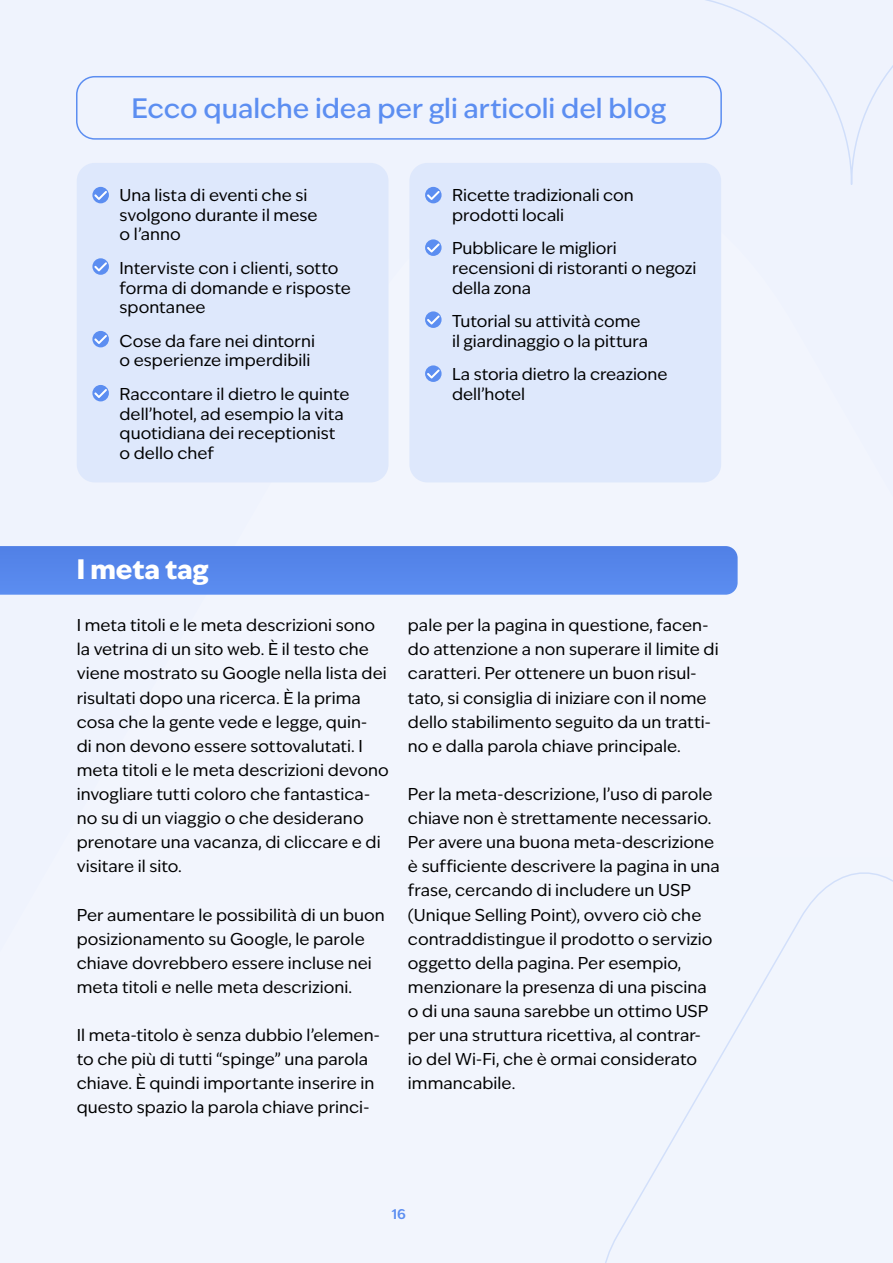
<style>
.page{position:relative;width:893px;height:1263px;background:#f2f5fd}
.page>*{position:absolute;margin:0;border:0;box-sizing:border-box;transform-origin:0 0}
.t1{font:500 27px "Ivy Epic";color:#5c8ef1}
.t2{font:800 27px "Ivy Epic";letter-spacing:-.01em;color:#fff}
.t3{font:16.5px/24.2px "Ivy Epic";color:#000}
.t4{font:600 13.5px "Ivy Epic";color:#5c8ef1}
</style>
<div class="page">
<svg style="left:705px;top:0;width:188px;height:185px"></svg>
<svg style="left:605px;top:872px;width:288px;height:391px"></svg>
<div style="left:77px;top:163px;width:311px;height:319px;background:#dee8fc;border-radius:18px"></div>
<div style="left:76px;top:76px;width:646px;height:64px;border:2px solid #5c8ef1;border-radius:18px"></div>
<div style="left:409px;top:163px;width:312px;height:319px;background:#dee8fc;border-radius:18px"></div>
<div style="left:92px;top:187px;width:17px;height:16px;background:#5c8ef1;border-radius:50%"></div>
<svg style="left:94px;top:191px;width:13px;height:9px"></svg>
<div style="left:425px;top:187px;width:17px;height:16px;background:#5c8ef1;border-radius:50%"></div>
<svg style="left:427px;top:191px;width:13px;height:9px"></svg>
<svg style="left:425px;top:239px;width:17px;height:17px"></svg>
<svg style="left:427px;top:243px;width:13px;height:10px"></svg>
<svg style="left:425px;top:311px;width:17px;height:17px"></svg>
<svg style="left:427px;top:315px;width:13px;height:10px"></svg>
<div style="left:92px;top:331px;width:17px;height:16px;background:#5c8ef1;border-radius:50%"></div>
<svg style="left:94px;top:335px;width:13px;height:9px"></svg>
<div style="left:92px;top:385px;width:17px;height:16px;background:#5c8ef1;border-radius:50%"></div>
<svg style="left:94px;top:389px;width:13px;height:9px"></svg>
<svg style="left:92px;top:258px;width:17px;height:17px"></svg>
<svg style="left:94px;top:262px;width:13px;height:9px"></svg>
<svg style="left:425px;top:365px;width:17px;height:17px"></svg>
<svg style="left:427px;top:369px;width:13px;height:10px"></svg>
<div style="left:0;top:546px;width:738px;height:49px;background:#5687eb"></div>
<h1 class="t1" style="left:131px;top:90px;width:536px">Ecco qualche idea per gli articoli del blog</h1>
<p class="t3" style="left:120px;top:185px;width:200px;line-height:19.8px">Una lista di eventi che si svolgono durante il mese o l’anno</p>
<p class="t3" style="left:120px;top:258px;width:233px;line-height:19.8px">Interviste con i clienti, sotto forma di domande e risposte spontanee</p>
<p class="t3" style="left:120px;top:331px;width:197px;line-height:19.8px">Cose da fare nei dintorni o esperienze imperdibili</p>
<p class="t3" style="left:120px;top:384px;width:231px;line-height:19.8px">Raccontare il dietro le quinte dell’hotel, ad esempio la vita quotidiana dei receptionist o dello chef</p>
<p class="t3" style="left:452px;top:185px;width:183px;line-height:19.8px">Ricette tradizionali con prodotti locali</p>
<p class="t3" style="left:452px;top:238px;width:246px;line-height:19.8px">Pubblicare le migliori recensioni di ristoranti o negozi della zona</p>
<p class="t3" style="left:452px;top:311px;width:197px;line-height:19.8px">Tutorial su attività come il giardinaggio o la pittura</p>
<p class="t3" style="left:452px;top:364px;width:217px;line-height:19.8px">La storia dietro la creazione dell’hotel</p>
<h1 class="t2" style="left:77px;top:550px;width:134px">I meta tag</h1>
<p class="t3" style="left:77px;top:613px;width:314px">I meta titoli e le meta descrizioni sono la vetrina di un sito web. È il testo che viene mostrato su Google nella lista dei risultati dopo una ricerca. È la prima cosa che la gente vede e legge, quin-<br>di non devono essere sottovalutati. I meta titoli e le meta descrizioni devono invogliare tutti coloro che fantastica&shy;no su di un viaggio o che desiderano prenotare una vacanza, di cliccare e di visitare il sito.</p>
<p class="t3" style="left:77px;top:902px;width:310px">Per aumentare le possibilità di un buon posizionamento su Google, le parole chiave dovrebbero essere incluse nei meta titoli e nelle meta descrizioni.</p>
<p class="t3" style="left:77px;top:1023px;width:305px">Il meta-titolo è senza dubbio l’elemen&shy;to che più di tutti “spinge” una parola chiave. È quindi importante inserire in questo spazio la parola chiave princi-</p>
<p class="t3" style="left:408px;top:613px;width:312px">pale per la pagina in questione, facen&shy;do attenzione a non superare il limite di caratteri. Per ottenere un buon risul&shy;tato, si consiglia di iniziare con il nome dello stabilimento seguito da un tratti&shy;no e dalla parola chiave principale.</p>
<p class="t3" style="left:408px;top:782px;width:313px">Per la meta-descrizione, l’uso di parole chiave non è strettamente necessario.<br>Per avere una buona meta-descrizione è sufficiente descrivere la pagina in una frase, cercando di includere un USP (Unique Selling Point), ovvero ciò che contraddistingue il prodotto o servizio oggetto della pagina. Per esempio, menzionare la presenza di una piscina o di una sauna sarebbe un ottimo USP per una struttura ricettiva, al contrar&shy;io del Wi-Fi, che è ormai considerato immancabile.</p>
<p class="t4" style="left:392px;top:1205px;width:16px">16</p>
</div>
